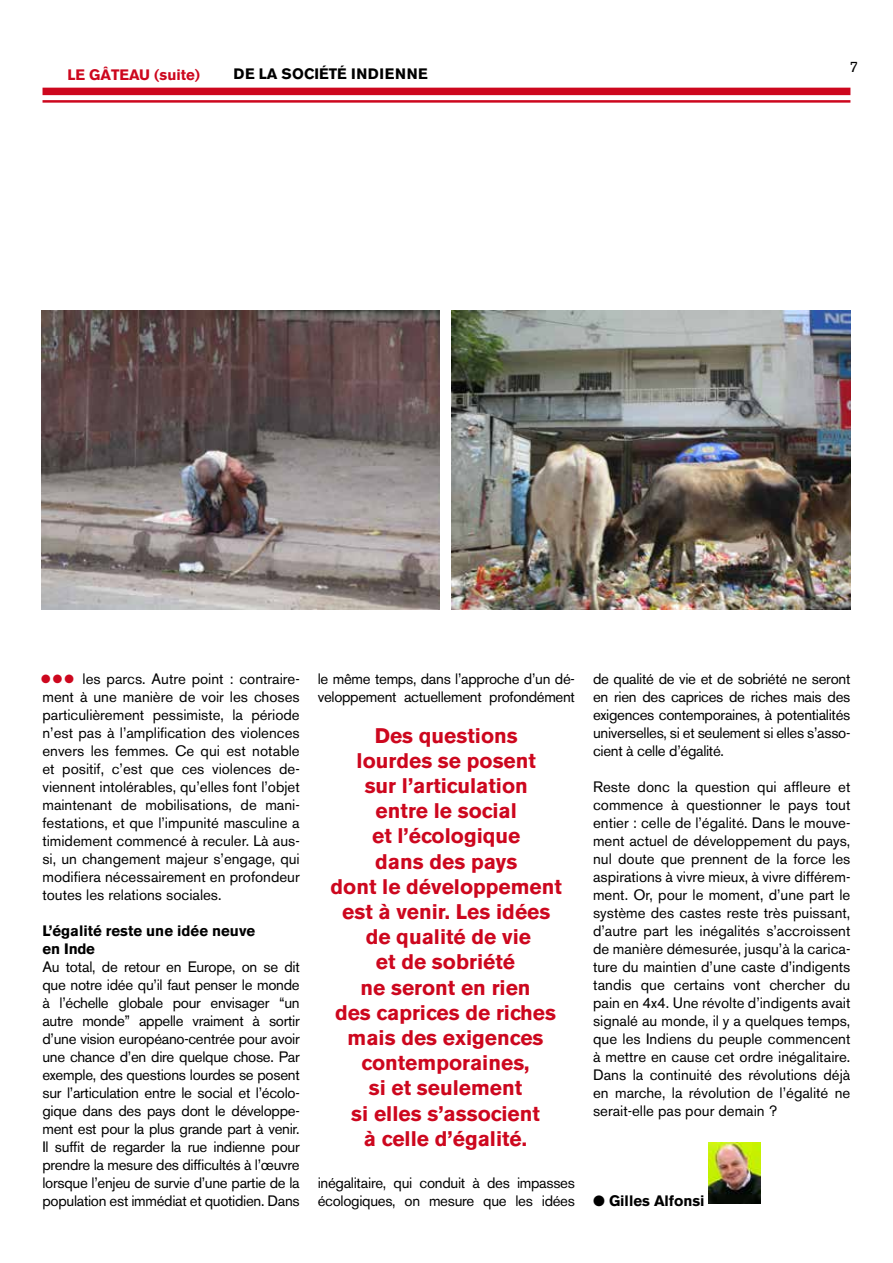
<style>
.page{position:relative;width:893px;height:1263px;background:#fff}
.page>*{position:absolute;margin:0;border:0;box-sizing:border-box;transform-origin:0 0}
.t1{font:700 21px/25.2px "Akzidenz Grotesk BE";color:#cd071e;text-align:center}
.t2{font:15px/18px "Akzidenz Grotesk BE";letter-spacing:-.02em;color:#000;text-align:justify}
.t3{font:700 15px/18px "Akzidenz Grotesk BE";color:#000}
.t4{font:700 15px "Akzidenz Grotesk BE";letter-spacing:.04em;color:#000}
.t5{font:700 15px "Akzidenz Grotesk BE";color:#cd071e}
.t6{font:12px "Zapf Dingbats ITC";color:#cd071e}
</style>
<div class="page">
<div style="left:43px;top:88px;width:807px;height:7px;background:#cd071e"></div>
<hr style="left:43px;top:100px;width:807px;height:3px;background:#cd071e">
<img style="left:41px;top:310px;width:399px;height:299px">
<img style="left:452px;top:310px;width:398px;height:299px">
<img style="left:709px;top:1142px;width:52px;height:62px">
<p class="t5" style="left:67px;top:66px;width:134px">LE GÂTEAU (suite)</p>
<p class="t4" style="left:234px;top:65px;width:196px">DE LA SOCIÉTÉ INDIENNE</p>
<p class="t2" style="left:849px;top:58px;width:10px">7</p>
<p class="t2" style="left:42px;top:670px;width:259px;text-indent:40px">les parcs. Autre point : contraire&shy;ment à une manière de voir les choses particulièrement pessimiste, la période n’est pas à l’amplification des violences envers les femmes. Ce qui est notable et positif, c’est que ces violences de&shy;viennent intolérables, qu’elles font l’objet maintenant de mobilisations, de mani&shy;festations, et que l’impunité masculine a timidement commencé à reculer. Là aus&shy;si, un changement majeur s’engage, qui modifiera nécessairement en profondeur toutes les relations sociales.</p>
<p class="t3" style="left:42px;top:922px;width:214px">L’égalité reste une idée neuve en Inde</p>
<p class="t2" style="left:42px;top:958px;width:259px">Au total, de retour en Europe, on se dit que notre idée qu’il faut penser le monde à l’échelle globale pour envisager “un autre monde” appelle vraiment à sortir d’une vision européano-centrée pour avoir une chance d’en dire quelque chose. Par exemple, des questions lourdes se posent sur l’articulation entre le social et l’écolo&shy;gique dans des pays dont le développe&shy;ment est pour la plus grande part à venir.<br>Il suffit de regarder la rue indienne pour prendre la mesure des difficultés à l’œuvre lorsque l’enjeu de survie d’une partie de la population est immédiat et quotidien. Dans</p>
<p class="t6" style="left:41px;top:673px;width:34px">● ● ●</p>
<p class="t2" style="left:318px;top:670px;width:259px">le même temps, dans l’approche d’un dé&shy;veloppement actuellement profondément</p>
<p class="t1" style="left:331px;top:723px;width:233px">Des questions<br>lourdes se posent<br>sur l’articulation<br>entre le social<br>et l’écologique<br>dans des pays<br>dont le développement est à venir. Les idées de qualité de vie<br>et de sobriété<br>ne seront en rien<br>des caprices de riches mais des exigences contemporaines,<br>si et seulement<br>si elles s’associent<br>à celle d’égalité.</p>
<p class="t2" style="left:318px;top:1174px;width:259px">inégalitaire, qui conduit à des impasses écologiques, on mesure que les idées</p>
<p class="t2" style="left:593px;top:670px;width:259px">de qualité de vie et de sobriété ne seront en rien des caprices de riches mais des exigences contemporaines, à potentialités universelles, si et seulement si elles s’asso&shy;cient à celle d’égalité.</p>
<p class="t2" style="left:593px;top:778px;width:259px">Reste donc la question qui affleure et commence à questionner le pays tout entier : celle de l’égalité. Dans le mouve&shy;ment actuel de développement du pays, nul doute que prennent de la force les aspirations à vivre mieux, à vivre différem&shy;ment. Or, pour le moment, d’une part le système des castes reste très puissant, d’autre part les inégalités s’accroissent de manière démesurée, jusqu’à la carica&shy;ture du maintien d’une caste d’indigents tandis que certains vont chercher du pain en 4x4. Une révolte d’indigents avait signalé au monde, il y a quelques temps, que les Indiens du peuple commencent à mettre en cause cet ordre inégalitaire.<br>Dans la continuité des révolutions déjà en marche, la révolution de l’égalité ne serait-elle pas pour demain ?</p>
<p class="t3" style="left:593px;top:1192px;width:113px">● Gilles Alfonsi</p>
</div>
